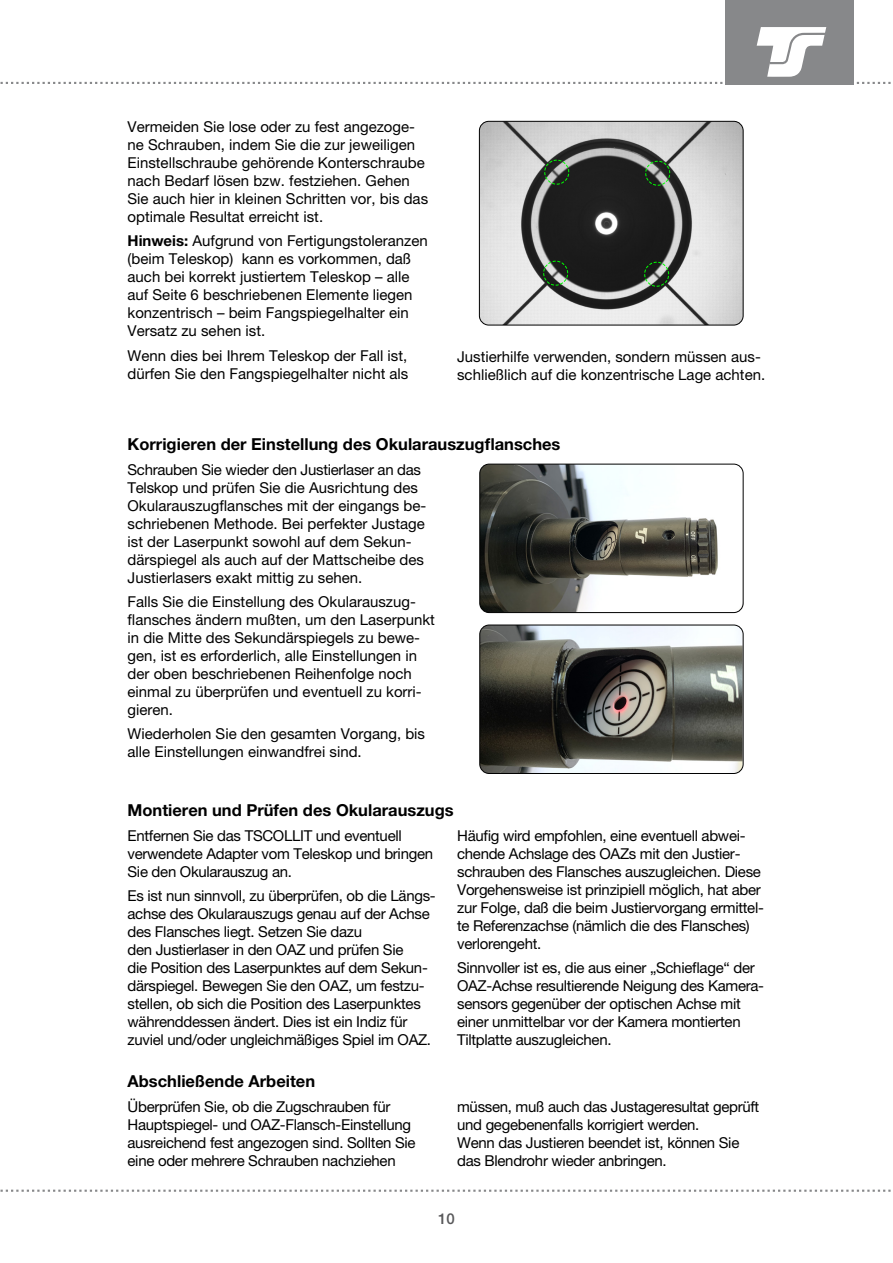
<style>
.page{position:relative;width:893px;height:1263px;background:#fff}
.page>*{position:absolute;margin:0;border:0;box-sizing:border-box;transform-origin:0 0}
.t1{font:700 16.5px "Helvetica Neue LT Pro";color:#000}
.t2{font:15px/18px "Helvetica Neue LT Pro";letter-spacing:-.02em;color:#000}
.t3{font:15px/18px "Helvetica Neue LT Pro";color:#000}
.t4{font:500 15px "Helvetica Neue LT Pro";color:#58585a}
.s1{font-weight:700}
</style>
<div class="page">
<div style="left:725px;top:0;width:129px;height:84px;background:#87888a"></div>
<svg style="left:0;top:1189px;width:891px;height:3px"></svg>
<svg style="left:0;top:27px;width:891px;height:57px"></svg>
<img style="left:480px;top:464px;width:263px;height:149px">
<div style="left:480px;top:464px;width:263px;height:149px;border:1px solid #000;border-radius:9px"></div>
<img style="left:480px;top:625px;width:263px;height:148px">
<div style="left:480px;top:625px;width:263px;height:149px;border:1px solid #000;border-radius:9px"></div>
<img style="left:479px;top:121px;width:264px;height:204px">
<div style="left:479px;top:121px;width:264px;height:204px;border:1px solid #000;border-radius:9px"></div>
<svg style="left:645px;top:160px;width:26px;height:26px"></svg>
<svg style="left:644px;top:261px;width:25px;height:26px"></svg>
<svg style="left:543px;top:260px;width:26px;height:26px"></svg>
<svg style="left:544px;top:159px;width:26px;height:26px"></svg>
<p class="t3" style="left:128px;top:117px;width:302px">Vermeiden Sie lose oder zu fest angezoge&shy;ne Schrauben, indem Sie die zur jeweiligen Einstellschraube gehörende Konterschraube nach Bedarf lösen bzw. festziehen. Gehen Sie auch hier in kleinen Schritten vor, bis das optimale Resultat erreicht ist.</p>
<p class="t3" style="left:128px;top:232px;width:302px"><span class="s1">Hinweis:</span> Aufgrund von Fertigungstoleranzen (beim Teleskop) kann es vorkommen, daß auch bei korrekt justiertem Teleskop – alle auf Seite 6 beschriebenen Elemente liegen konzentrisch – beim Fangspiegelhalter ein Versatz zu sehen ist.</p>
<p class="t3" style="left:128px;top:346px;width:282px">Wenn dies bei Ihrem Teleskop der Fall ist, dürfen Sie den Fangspiegelhalter nicht als</p>
<p class="t3" style="left:457px;top:347px;width:310px">Justierhilfe verwenden, sondern müssen aus&shy;schließlich auf die konzentrische Lage achten.</p>
<p class="t1" style="left:128px;top:433px;width:434px">Korrigieren der Einstellung des Okularauszugflansches</p>
<p class="t3" style="left:128px;top:460px;width:300px">Schrauben Sie wieder den Justierlaser an das Telskop und prüfen Sie die Ausrichtung des Okularauszugflansches mit der eingangs be&shy;schriebenen Methode. Bei perfekter Justage ist der Laserpunkt sowohl auf dem Sekun&shy;därspiegel als auch auf der Mattscheibe des Justierlasers exakt mittig zu sehen.</p>
<p class="t3" style="left:128px;top:592px;width:309px">Falls Sie die Einstellung des Okularauszug&shy;flansches ändern mußten, um den Laserpunkt in die Mitte des Sekundärspiegels zu bewe&shy;gen, ist es erforderlich, alle Einstellungen in der oben beschriebenen Reihenfolge noch einmal zu überprüfen und eventuell zu korri&shy;gieren.</p>
<p class="t3" style="left:128px;top:725px;width:299px">Wiederholen Sie den gesamten Vorgang, bis alle Einstellungen einwandfrei sind.</p>
<p class="t1" style="left:128px;top:799px;width:328px">Montieren und Prüfen des Okularauszugs</p>
<p class="t2" style="left:128px;top:826px;width:307px">Entfernen Sie das TSCOLLIT und eventuell verwendete Adapter vom Teleskop und bringen<br>Sie den Okularauszug an.</p>
<p class="t2" style="left:128px;top:886px;width:310px">Es ist nun sinnvoll, zu überprüfen, ob die Längs&shy;achse des Okularauszugs genau auf der Achse des Flansches liegt. Setzen Sie dazu<br>den Justierlaser in den OAZ und prüfen Sie<br>die Position des Laserpunktes auf dem Sekun&shy;därspiegel. Bewegen Sie den OAZ, um festzu&shy;stellen, ob sich die Position des Laserpunktes währenddessen ändert. Dies ist ein Indiz für zuviel und/oder ungleichmäßiges Spiel im OAZ.</p>
<p class="t2" style="left:457px;top:826px;width:308px">Häufig wird empfohlen, eine eventuell abwei&shy;chende Achslage des OAZs mit den Justier&shy;schrauben des Flansches auszugleichen. Diese Vorgehensweise ist prinzipiell möglich, hat aber zur Folge, daß die beim Justiervorgang ermittel&shy;te Referenzachse (nämlich die des Flansches) verlorengeht.</p>
<p class="t2" style="left:457px;top:958px;width:308px">Sinnvoller ist es, die aus einer „Schieflage“ der OAZ-Achse resultierende Neigung des Kamera&shy;sensors gegenüber der optischen Achse mit einer unmittelbar vor der Kamera montierten Tiltplatte auszugleichen.</p>
<p class="t1" style="left:128px;top:1071px;width:189px">Abschließende Arbeiten</p>
<p class="t2" style="left:128px;top:1097px;width:289px">Überprüfen Sie, ob die Zugschrauben für Hauptspiegel- und OAZ-Flansch-Einstellung ausreichend fest angezogen sind. Sollten Sie eine oder mehrere Schrauben nachziehen</p>
<p class="t2" style="left:457px;top:1097px;width:304px">müssen, muß auch das Justageresultat geprüft und gegebenenfalls korrigiert werden.<br>Wenn das Justieren beendet ist, können Sie das Blendrohr wieder anbringen.</p>
<p class="t4" style="left:438px;top:1209px;width:18px">10</p>
</div>
